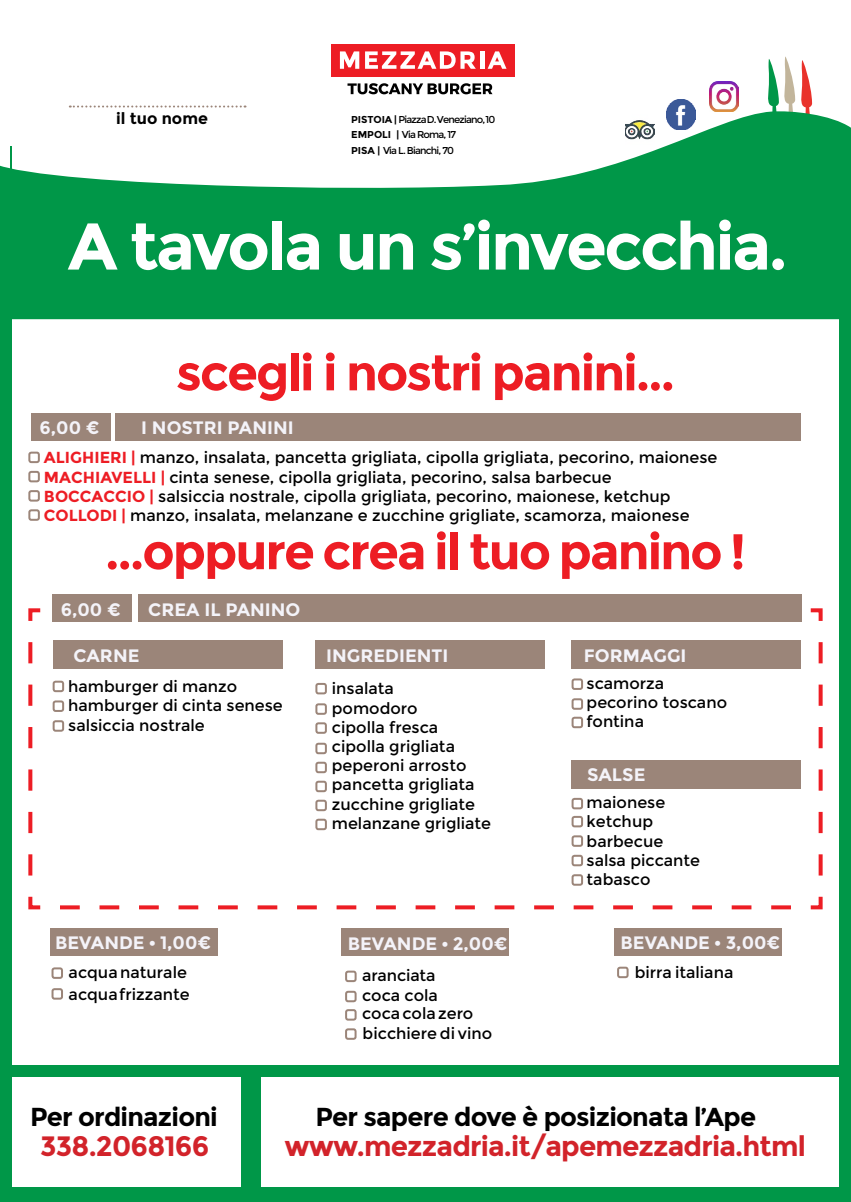
<style>
.page{position:relative;width:851px;height:1202px;background:#fff}
.page>*{position:absolute;margin:0;border:0;box-sizing:border-box;transform-origin:0 0}
.t1{font:700 66px "Montserrat";letter-spacing:-.04em;color:#fff}
.t2{font:700 50px "Montserrat";letter-spacing:-.04em;color:#ed1d24}
.t3{font:700 28px "Montserrat";letter-spacing:-.03em;color:#d2232a}
.t4{font:700 26px "Montserrat";letter-spacing:-.03em;color:#000}
.t5{font:700 18px "Montserrat";color:#f4f3f9}
.t6{font:16px/19.2px "Montserrat";color:#000}
.t7{font:700 16px "Montserrat";color:#000}
.t8{font:10px/15.2px "Montserrat";letter-spacing:-.08em;color:#000}
.s1{font-weight:700}
.s2{font-weight:700;color:#ed1d24}
</style>
<div class="page">
<div style="left:0;top:189px;width:850px;height:1012px;background:#009748"></div>
<div style="left:12px;top:123px;width:826px;height:941px;background:#fff"></div>
<div style="left:28px;top:452px;width:12px;height:11px;border:2px solid #9b8579;border-radius:2px"></div>
<div style="left:28px;top:471px;width:12px;height:11px;border:2px solid #9b8579;border-radius:2px"></div>
<div style="left:28px;top:490px;width:12px;height:12px;border:2px solid #9b8579;border-radius:2px"></div>
<div style="left:28px;top:509px;width:12px;height:12px;border:2px solid #9b8579;border-radius:2px"></div>
<svg style="left:28px;top:606px;width:795px;height:304px"></svg>
<div style="left:53px;top:594px;width:79px;height:28px;background:#9b8579"></div>
<div style="left:138px;top:594px;width:663px;height:28px;background:#9b8579"></div>
<div style="left:12px;top:1077px;width:228px;height:110px;background:#fff"></div>
<div style="left:261px;top:1077px;width:577px;height:110px;background:#fff"></div>
<div style="left:53px;top:640px;width:229px;height:29px;background:#9b8579"></div>
<div style="left:53px;top:681px;width:11px;height:11px;border:2px solid #9b8579;border-radius:2px"></div>
<div style="left:53px;top:700px;width:11px;height:12px;border:2px solid #9b8579;border-radius:2px"></div>
<div style="left:53px;top:720px;width:11px;height:12px;border:2px solid #9b8579;border-radius:2px"></div>
<div style="left:315px;top:640px;width:230px;height:29px;background:#9b8579"></div>
<div style="left:315px;top:683px;width:12px;height:11px;border:2px solid #9b8579;border-radius:2px"></div>
<div style="left:315px;top:703px;width:12px;height:12px;border:2px solid #9b8579;border-radius:2px"></div>
<div style="left:315px;top:722px;width:12px;height:12px;border:2px solid #9b8579;border-radius:2px"></div>
<div style="left:315px;top:743px;width:12px;height:11px;border:2px solid #9b8579;border-radius:2px"></div>
<div style="left:315px;top:762px;width:12px;height:11px;border:2px solid #9b8579;border-radius:2px"></div>
<div style="left:315px;top:781px;width:12px;height:11px;border:2px solid #9b8579;border-radius:2px"></div>
<div style="left:315px;top:800px;width:12px;height:11px;border:2px solid #9b8579;border-radius:2px"></div>
<div style="left:315px;top:819px;width:12px;height:11px;border:2px solid #9b8579;border-radius:2px"></div>
<div style="left:571px;top:640px;width:230px;height:29px;background:#9b8579"></div>
<div style="left:571px;top:678px;width:12px;height:12px;border:2px solid #9b8579;border-radius:2px"></div>
<div style="left:571px;top:698px;width:12px;height:12px;border:2px solid #9b8579;border-radius:2px"></div>
<div style="left:571px;top:717px;width:12px;height:11px;border:2px solid #9b8579;border-radius:2px"></div>
<div style="left:571px;top:760px;width:230px;height:29px;background:#9b8579"></div>
<div style="left:571px;top:798px;width:12px;height:11px;border:2px solid #9b8579;border-radius:2px"></div>
<div style="left:571px;top:816px;width:12px;height:11px;border:2px solid #9b8579;border-radius:2px"></div>
<div style="left:571px;top:835px;width:12px;height:12px;border:2px solid #9b8579;border-radius:2px"></div>
<div style="left:571px;top:855px;width:12px;height:11px;border:2px solid #9b8579;border-radius:2px"></div>
<div style="left:571px;top:874px;width:12px;height:12px;border:2px solid #9b8579;border-radius:2px"></div>
<div style="left:51px;top:967px;width:12px;height:12px;border:2px solid #9b8579;border-radius:2px"></div>
<div style="left:51px;top:988px;width:12px;height:12px;border:2px solid #9b8579;border-radius:2px"></div>
<div style="left:50px;top:928px;width:167px;height:28px;background:#9b8579"></div>
<div style="left:345px;top:991px;width:11px;height:11px;border:2px solid #9b8579;border-radius:2px"></div>
<div style="left:345px;top:1009px;width:11px;height:12px;border:2px solid #9b8579;border-radius:2px"></div>
<div style="left:345px;top:971px;width:11px;height:11px;border:2px solid #9b8579;border-radius:2px"></div>
<div style="left:341px;top:928px;width:168px;height:28px;background:#9b8579"></div>
<div style="left:345px;top:1028px;width:11px;height:12px;border:2px solid #9b8579;border-radius:2px"></div>
<div style="left:617px;top:967px;width:11px;height:11px;border:2px solid #9b8579;border-radius:2px"></div>
<div style="left:614px;top:928px;width:168px;height:28px;background:#9b8579"></div>
<svg style="left:768px;top:56px;width:45px;height:54px"></svg>
<svg style="left:0;top:110px;width:850px;height:209px;fill:#009748"></svg>
<div style="left:32px;top:413px;width:79px;height:28px;background:#9b8579"></div>
<div style="left:115px;top:413px;width:686px;height:28px;background:#9b8579"></div>
<svg style="left:70px;top:106px;width:175px;height:2px"></svg>
<svg style="left:347px;top:83px;width:145px;height:11px"></svg>
<div style="left:331px;top:44px;width:184px;height:32px;background:#ed1d24"></div>
<svg style="left:340px;top:51px;width:19px;height:18px"></svg>
<svg style="left:365px;top:51px;width:111px;height:18px"></svg>
<hr style="left:480px;top:51px;width:4px;height:18px;background:#fff">
<svg style="left:487px;top:51px;width:19px;height:18px"></svg>
<img style="left:625px;top:115px;width:29px;height:29px">
<img style="left:666px;top:100px;width:29px;height:29px">
<img style="left:709px;top:81px;width:29px;height:30px">
<p class="t7" style="left:116px;top:109px;width:93px">il tuo nome</p>
<p class="t8" style="left:351px;top:112px;width:146px"><span class="s1">PISTOIA |</span> Piazza D. Veneziano, 10<br><span class="s1">EMPOLI |</span> Via Roma, 17<br><span class="s1">PISA |</span> Via L. Bianchi, 70</p>
<h1 class="t1" style="left:68px;top:207px;width:721px">A tavola un s’invecchia.</h1>
<h2 class="t2" style="left:176px;top:343px;width:500px">scegli i nostri panini...</h2>
<p class="t5" style="left:40px;top:417px;width:62px">6,00 €</p>
<p class="t5" style="left:141px;top:417px;width:154px">I NOSTRI PANINI</p>
<p class="t6" style="left:44px;top:448px;width:675px"><span class="s2">ALIGHIERI |</span> manzo, insalata, pancetta grigliata, cipolla grigliata, pecorino, maionese <span class="s2">MACHIAVELLI |</span> cinta senese, cipolla grigliata, pecorino, salsa barbecue<br><span class="s2">BOCCACCIO |</span> salsiccia nostrale, cipolla grigliata, pecorino, maionese, ketchup <span class="s2">COLLODI |</span> manzo, insalata, melanzane e zucchine grigliate, scamorza, maionese</p>
<h2 class="t2" style="left:105px;top:522px;width:642px">...oppure crea il tuo panino !</h2>
<p class="t5" style="left:61px;top:598px;width:62px">6,00 €</p>
<p class="t5" style="left:148px;top:598px;width:154px">CREA IL PANINO</p>
<p class="t5" style="left:73px;top:644px;width:68px">CARNE</p>
<p class="t5" style="left:326px;top:644px;width:124px">INGREDIENTI</p>
<p class="t5" style="left:584px;top:644px;width:104px">FORMAGGI</p>
<p class="t6" style="left:68px;top:677px;width:216px">hamburger di manzo hamburger di cinta senese salsiccia nostrale</p>
<p class="t6" style="left:332px;top:679px;width:161px">insalata<br>pomodoro<br>cipolla fresca cipolla grigliata peperoni arrosto pancetta grigliata zucchine grigliate melanzane grigliate</p>
<p class="t6" style="left:586px;top:674px;width:142px">scamorza pecorino toscano fontina</p>
<p class="t5" style="left:587px;top:764px;width:60px">SALSE</p>
<p class="t6" style="left:586px;top:793px;width:115px">maionese ketchup barbecue salsa piccante tabasco</p>
<p class="t5" style="left:55px;top:932px;width:158px">BEVANDE • 1,00€</p>
<p class="t5" style="left:348px;top:932px;width:161px">BEVANDE • 2,00€</p>
<p class="t5" style="left:620px;top:932px;width:161px">BEVANDE • 3,00€</p>
<p class="t6" style="left:69px;top:962px;width:122px;line-height:21.6px">acqua naturale acqua frizzante</p>
<p class="t6" style="left:362px;top:966px;width:75px">aranciata</p>
<p class="t6" style="left:362px;top:987px;width:113px;line-height:17.6px">coca cola coca cola zero</p>
<p class="t6" style="left:634px;top:963px;width:100px">birra italiana</p>
<p class="t6" style="left:362px;top:1024px;width:131px">bicchiere di vino</p>
<h3 class="t4" style="left:30px;top:1102px;width:189px">Per ordinazioni</h3>
<h3 class="t4" style="left:315px;top:1102px;width:442px">Per sapere dove è posizionata l’Ape</h3>
<h3 class="t3" style="left:40px;top:1129px;width:171px">338.2068166</h3>
<h3 class="t3" style="left:284px;top:1129px;width:523px">www.mezzadria.it/apemezzadria.html</h3>
</div>
